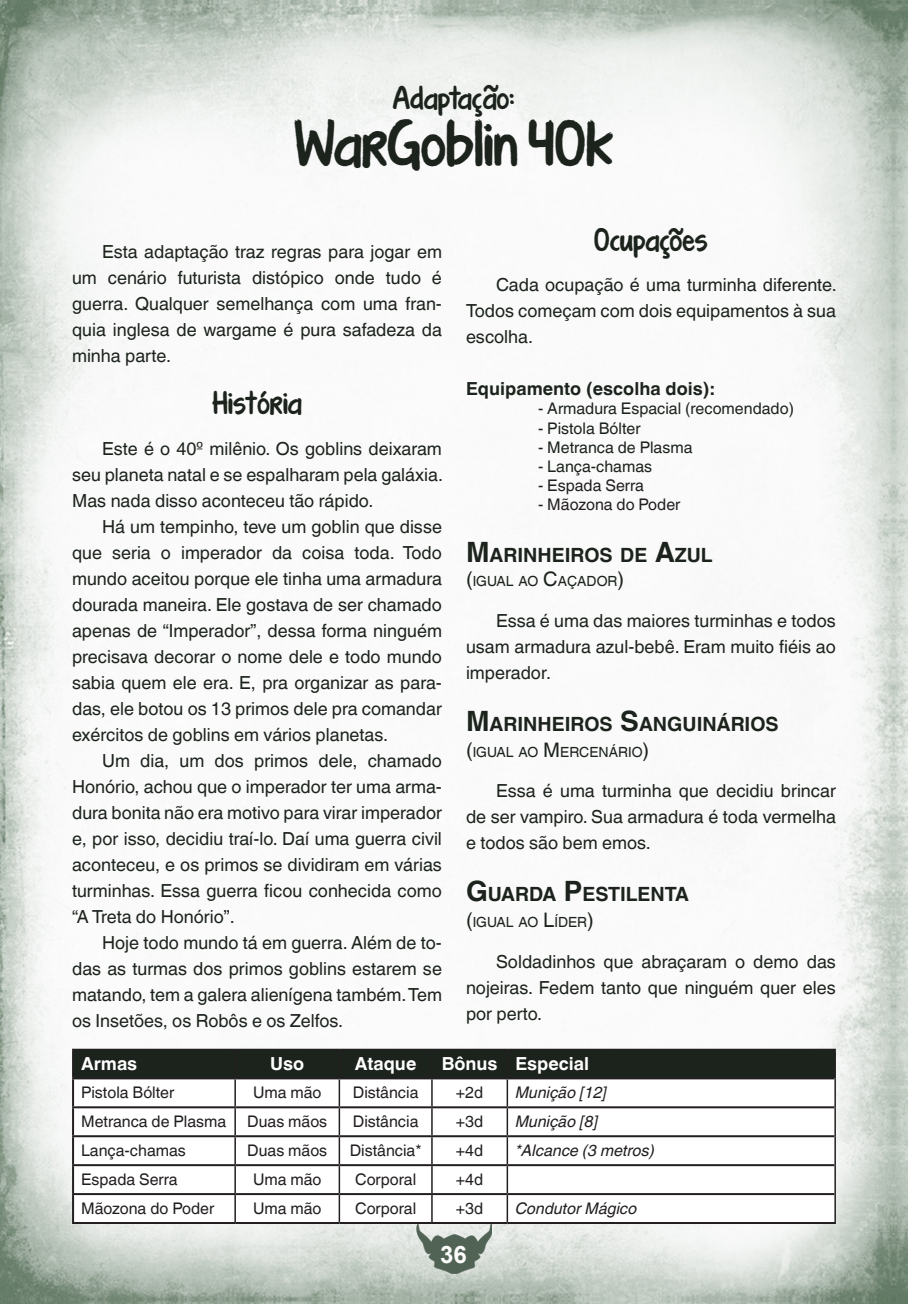
<style>
.page{position:relative;width:908px;height:1304px;background:#fff}
.page>*{position:absolute;margin:0;border:0;box-sizing:border-box;transform-origin:0 0}
.t1{font:48px "KG Turning Tables";color:#1c231c}
.t2{font:24px "KG Turning Tables";color:#1c231c}
.t3{font:700 24px "Arial";color:#fcfcfc}
.t4{font:700 19.6px "Helvetica World";color:#1c231c}
.t5{font:18px/26px "Helvetica World";color:#1c231c;text-align:justify}
.t6{font:700 18px "Helvetica World";color:#fff}
.t7{font:700 18px "Helvetica World";color:#1c231c}
.t8{font:16px "Helvetica World";color:#231f20}
.t9{font:16px "Helvetica World";color:#1c231c}
.t10{font:italic 16px "Helvetica World";color:#231f20}
.t11{font:14px "Helvetica World";color:#1c231c}
.s1{color:#1c231c}
.s2{font-size:28px}
.s3{font-size:20px}
</style>
<div class="page">
<img style="left:0;top:0;width:907px;height:1304px">
<img style="left:416px;top:1224px;width:75px;height:49px">
<hr style="left:72px;top:1049px;width:163px;height:1px;background:#231f20">
<svg style="left:74px;top:1049px;width:761px;height:173px"></svg>
<hr style="left:72px;top:1050px;width:2px;height:27px;background:#231f20">
<hr style="left:72px;top:1077px;width:163px;height:2px;background:#231f20">
<hr style="left:72px;top:1079px;width:2px;height:27px;background:#231f20">
<hr style="left:235px;top:1077px;width:104px;height:2px;background:#231f20">
<hr style="left:339px;top:1077px;width:93px;height:2px;background:#231f20">
<hr style="left:432px;top:1077px;width:75px;height:2px;background:#231f20">
<hr style="left:507px;top:1077px;width:327px;height:2px;background:#231f20">
<hr style="left:72px;top:1106px;width:163px;height:2px;background:#231f20">
<hr style="left:72px;top:1108px;width:2px;height:27px;background:#231f20">
<hr style="left:235px;top:1106px;width:104px;height:2px;background:#231f20">
<hr style="left:339px;top:1106px;width:93px;height:2px;background:#231f20">
<hr style="left:432px;top:1106px;width:75px;height:2px;background:#231f20">
<hr style="left:507px;top:1106px;width:327px;height:2px;background:#231f20">
<hr style="left:72px;top:1135px;width:163px;height:2px;background:#231f20">
<hr style="left:72px;top:1137px;width:2px;height:27px;background:#231f20">
<hr style="left:235px;top:1135px;width:104px;height:2px;background:#231f20">
<hr style="left:339px;top:1135px;width:93px;height:2px;background:#231f20">
<hr style="left:432px;top:1135px;width:75px;height:2px;background:#231f20">
<hr style="left:507px;top:1135px;width:327px;height:2px;background:#231f20">
<hr style="left:72px;top:1164px;width:163px;height:2px;background:#231f20">
<hr style="left:72px;top:1166px;width:2px;height:27px;background:#231f20">
<hr style="left:235px;top:1164px;width:104px;height:2px;background:#231f20">
<hr style="left:339px;top:1164px;width:93px;height:2px;background:#231f20">
<hr style="left:432px;top:1164px;width:75px;height:2px;background:#231f20">
<hr style="left:507px;top:1164px;width:327px;height:2px;background:#231f20">
<hr style="left:72px;top:1193px;width:163px;height:2px;background:#231f20">
<hr style="left:72px;top:1195px;width:2px;height:27px;background:#231f20">
<hr style="left:235px;top:1193px;width:104px;height:2px;background:#231f20">
<hr style="left:339px;top:1193px;width:93px;height:2px;background:#231f20">
<hr style="left:432px;top:1193px;width:75px;height:2px;background:#231f20">
<hr style="left:507px;top:1193px;width:327px;height:2px;background:#231f20">
<hr style="left:72px;top:1222px;width:163px;height:2px;background:#231f20">
<hr style="left:235px;top:1222px;width:104px;height:2px;background:#231f20">
<hr style="left:339px;top:1222px;width:93px;height:2px;background:#231f20">
<hr style="left:432px;top:1222px;width:75px;height:2px;background:#231f20">
<hr style="left:507px;top:1222px;width:328px;height:2px;background:#231f20">
<p class="t2" style="left:392px;top:86px;width:124px">Adaptação:</p>
<p class="t1" style="left:294px;top:122px;width:320px">WarGoblin 40k</p>
<p class="t5" style="left:72px;top:239px;width:371px;text-indent:30px">Esta adaptação traz regras para jogar em um cenário futurista distópico onde tudo é guerra. Qualquer semelhança com uma fran&shy;quia inglesa de wargame é pura safadeza da minha parte.</p>
<p class="t2" style="left:212px;top:392px;width:91px">História</p>
<p class="t5" style="left:72px;top:436px;width:372px;text-indent:30px">Este é o 40º milênio. Os goblins deixaram seu planeta natal e se espalharam pela galáxia.<br>Mas nada disso aconteceu tão rápido.</p>
<p class="t5" style="left:72px;top:514px;width:371px;text-indent:30px">Há um tempinho, teve um goblin que disse que seria o imperador da coisa toda. Todo mundo aceitou porque ele tinha uma armadura dourada maneira. Ele gostava de ser chamado apenas de “Imperador”, dessa forma ninguém precisava decorar o nome dele e todo mundo sabia quem ele era. E, pra organizar as para&shy;das, ele botou os 13 primos dele pra comandar exércitos de goblins em vários planetas.</p>
<p class="t5" style="left:72px;top:748px;width:371px;text-indent:30px">Um dia, um dos primos dele, chamado Honório, achou que o imperador ter uma arma&shy;dura bonita não era motivo para virar imperador e, por isso, decidiu traí-lo. Daí uma guerra civil aconteceu, e os primos se dividiram em várias turminhas. Essa guerra ficou conhecida como “A Treta do Honório”.</p>
<p class="t5" style="left:72px;top:930px;width:371px;text-indent:30px">Hoje todo mundo tá em guerra. Além de to&shy;das as turmas dos primos goblins estarem se matando, tem a galera alienígena também. Tem os Insetões, os Robôs e os Zelfos.</p>
<p class="t2" style="left:594px;top:229px;width:115px">Ocupações</p>
<p class="t5" style="left:466px;top:272px;width:372px;text-indent:30px">Cada ocupação é uma turminha diferente.<br>Todos começam com dois equipamentos à sua escolha.</p>
<p class="t7" style="left:466px;top:378px;width:250px">Equipamento (escolha dois):</p>
<p class="t9" style="left:538px;top:400px;width:257px">- Armadura Espacial (recomendado)</p>
<p class="t9" style="left:538px;top:419px;width:104px">- Pistola Bólter</p>
<p class="t9" style="left:538px;top:438px;width:156px">- Metranca de Plasma</p>
<p class="t9" style="left:538px;top:457px;width:115px">- Lança-chamas</p>
<p class="t8" style="left:538px;top:476px;width:107px"><span class="s1">-</span> Espada Serra</p>
<p class="t8" style="left:538px;top:496px;width:144px"><span class="s1">-</span> Mãozona do Poder</p>
<p class="t4" style="left:466px;top:544px;width:246px"><span class="s2">M</span>ARINHEIROS DE <span class="s2">A</span>ZUL</p>
<p class="t11" style="left:466px;top:573px;width:160px"><span class="s3">(</span>IGUAL AO <span class="s3">C</span>AÇADOR<span class="s3">)</span></p>
<p class="t5" style="left:466px;top:608px;width:371px;text-indent:30px">Essa é uma das maiores turminhas e todos usam armadura azul-bebê. Eram muito fiéis ao imperador.</p>
<p class="t4" style="left:466px;top:713px;width:314px"><span class="s2">M</span>ARINHEIROS <span class="s2">S</span>ANGUINÁRIOS</p>
<p class="t11" style="left:466px;top:744px;width:185px"><span class="s3">(</span>IGUAL AO <span class="s3">M</span>ERCENÁRIO<span class="s3">)</span></p>
<p class="t5" style="left:466px;top:778px;width:371px;text-indent:30px">Essa é uma turminha que decidiu brincar de ser vampiro. Sua armadura é toda vermelha e todos são bem emos.</p>
<p class="t4" style="left:466px;top:883px;width:224px"><span class="s2">G</span>UARDA <span class="s2">P</span> ESTILENTA</p>
<p class="t11" style="left:466px;top:914px;width:129px"><span class="s3">(</span>IGUAL AO <span class="s3">L</span>ÍDER<span class="s3">)</span></p>
<p class="t5" style="left:466px;top:948px;width:371px;text-indent:30px">Soldadinhos que abraçaram o demo das nojeiras. Fedem tanto que ninguém quer eles por perto.</p>
<p class="t6" style="left:81px;top:1054px;width:58px">Armas</p>
<p class="t6" style="left:270px;top:1054px;width:36px">Uso</p>
<p class="t6" style="left:355px;top:1054px;width:63px">Ataque</p>
<p class="t6" style="left:441px;top:1054px;width:57px">Bônus</p>
<p class="t6" style="left:515px;top:1054px;width:75px">Especial</p>
<p class="t8" style="left:81px;top:1083px;width:95px">Pistola Bólter</p>
<p class="t8" style="left:253px;top:1083px;width:70px">Uma mão</p>
<p class="t8" style="left:352px;top:1083px;width:67px">Distância</p>
<p class="t8" style="left:455px;top:1083px;width:29px">+2d</p>
<p class="t10" style="left:515px;top:1083px;width:93px">Munição [12]</p>
<p class="t8" style="left:81px;top:1112px;width:147px">Metranca de Plasma</p>
<p class="t8" style="left:247px;top:1112px;width:81px">Duas mãos</p>
<p class="t8" style="left:352px;top:1112px;width:67px">Distância</p>
<p class="t8" style="left:455px;top:1112px;width:29px">+3d</p>
<p class="t10" style="left:515px;top:1112px;width:84px">Munição [8]</p>
<p class="t8" style="left:81px;top:1141px;width:106px">Lança-chamas</p>
<p class="t8" style="left:247px;top:1141px;width:81px">Duas mãos</p>
<p class="t8" style="left:349px;top:1141px;width:73px">Distância*</p>
<p class="t8" style="left:455px;top:1141px;width:29px">+4d</p>
<p class="t10" style="left:515px;top:1141px;width:141px">*Alcance (3 metros)</p>
<p class="t8" style="left:81px;top:1170px;width:98px">Espada Serra</p>
<p class="t8" style="left:253px;top:1170px;width:70px">Uma mão</p>
<p class="t8" style="left:355px;top:1170px;width:63px">Corporal</p>
<p class="t8" style="left:455px;top:1170px;width:29px">+4d</p>
<p class="t8" style="left:81px;top:1199px;width:135px">Mãozona do Poder</p>
<p class="t8" style="left:253px;top:1199px;width:70px">Uma mão</p>
<p class="t8" style="left:355px;top:1199px;width:63px">Corporal</p>
<p class="t8" style="left:455px;top:1199px;width:29px">+3d</p>
<p class="t10" style="left:515px;top:1199px;width:123px">Condutor Mágico</p>
<h2 class="t3" style="left:440px;top:1238px;width:28px">36</h2>
</div>
